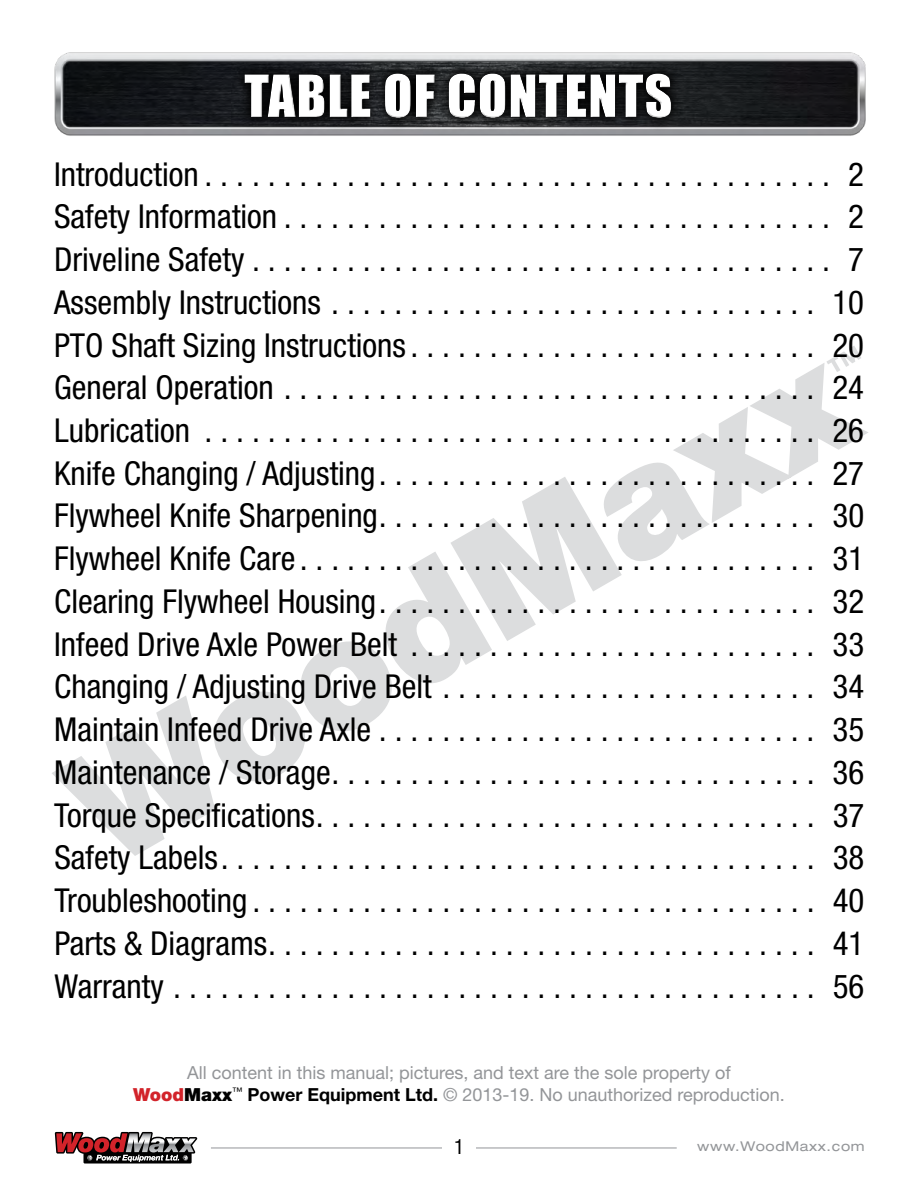
<style>
.page{position:relative;width:918px;height:1188px;background:#fff}
.page>*{position:absolute;margin:0;border:0;box-sizing:border-box;transform-origin:0 0}
.t1{font:54px "Impact";letter-spacing:.02em;color:#fff}
.t2{font:condensed 33px/42.8px "Helvetica Neue LT Std";color:#000;text-align:justify}
.t3{font:condensed 21px "Helvetica Neue LT Std";color:#000}
.t4{font:18px/21.6px "Helvetica Neue LT Std";color:#939598;text-align:center}
.t5{font:expanded 13.5px "Helvetica Neue LT Std";letter-spacing:.05em;color:#939598}
.s1{font-weight:900;color:#d2232a}
.s2{font-weight:900;color:#000}
.s3{font-weight:700;color:#000}
</style>
<div class="page">
<svg style="left:54px;top:1131px;width:144px;height:33px"></svg>
<hr style="left:211px;top:1148px;width:466px;height:1px;background:#939598">
<div style="left:442px;top:1139px;width:34px;height:22px;background:#fff"></div>
<img style="left:54px;top:52px;width:812px;height:84px">
<svg style="left:231px;top:61px;width:452px;height:70px;background:#3a3c3e"></svg>
<div style="left:243px;top:73px;width:430px;height:44px;background:#fff;opacity:.75"></div>
<div style="left:243px;top:75px;width:430px;height:44px;background:#000;opacity:.75"></div>
<svg style="left:52px;top:346px;width:816px;height:510px"></svg>
<h1 class="t1" style="left:244px;top:54px;width:430px">TABLE OF CONTENTS</h1>
<p class="t2" style="left:54px;top:152px;width:812px">Introduction . . . . . . . . . . . . . . . . . . . . . . . . . . . . . . . . . . . . . . . . 2<br>Safety Information . . . . . . . . . . . . . . . . . . . . . . . . . . . . . . . . . . . 2<br>Driveline Safety . . . . . . . . . . . . . . . . . . . . . . . . . . . . . . . . . . . . . 7<br>Assembly Instructions . . . . . . . . . . . . . . . . . . . . . . . . . . . . . . . 10<br>PTO Shaft Sizing Instructions . . . . . . . . . . . . . . . . . . . . . . . . . . 20<br>General Operation . . . . . . . . . . . . . . . . . . . . . . . . . . . . . . . . . . 24<br>Lubrication . . . . . . . . . . . . . . . . . . . . . . . . . . . . . . . . . . . . . . . 26<br>Knife Changing / Adjusting . . . . . . . . . . . . . . . . . . . . . . . . . . . . 27<br>Flywheel Knife Sharpening . . . . . . . . . . . . . . . . . . . . . . . . . . . . 30<br>Flywheel Knife Care . . . . . . . . . . . . . . . . . . . . . . . . . . . . . . . . . 31<br>Clearing Flywheel Housing . . . . . . . . . . . . . . . . . . . . . . . . . . . . 32<br>Infeed Drive Axle Power Belt . . . . . . . . . . . . . . . . . . . . . . . . . . 33<br>Changing / Adjusting Drive Belt . . . . . . . . . . . . . . . . . . . . . . . . 34<br>Maintain Infeed Drive Axle . . . . . . . . . . . . . . . . . . . . . . . . . . . . 35<br>Maintenance / Storage . . . . . . . . . . . . . . . . . . . . . . . . . . . . . . . 36<br>Torque Specifications . . . . . . . . . . . . . . . . . . . . . . . . . . . . . . . . 37<br>Safety Labels . . . . . . . . . . . . . . . . . . . . . . . . . . . . . . . . . . . . . . 38<br>Troubleshooting . . . . . . . . . . . . . . . . . . . . . . . . . . . . . . . . . . . . 40<br>Parts &amp; Diagrams . . . . . . . . . . . . . . . . . . . . . . . . . . . . . . . . . . . 41<br>Warranty . . . . . . . . . . . . . . . . . . . . . . . . . . . . . . . . . . . . . . . . . 56</p>
<p class="t4" style="left:133px;top:1062px;width:653px">All content in this manual; pictures, and text are the sole property of<br><span class="s1">Wood</span><span class="s2">Maxx</span><sup>™</sup> <span class="s3">Power Equipment Ltd.</span> © 2013-19. No unauthorized reproduction.</p>
<p class="t3" style="left:454px;top:1134px;width:12px">1</p>
<p class="t5" style="left:697px;top:1138px;width:169px">www.WoodMaxx.com</p>
</div>
